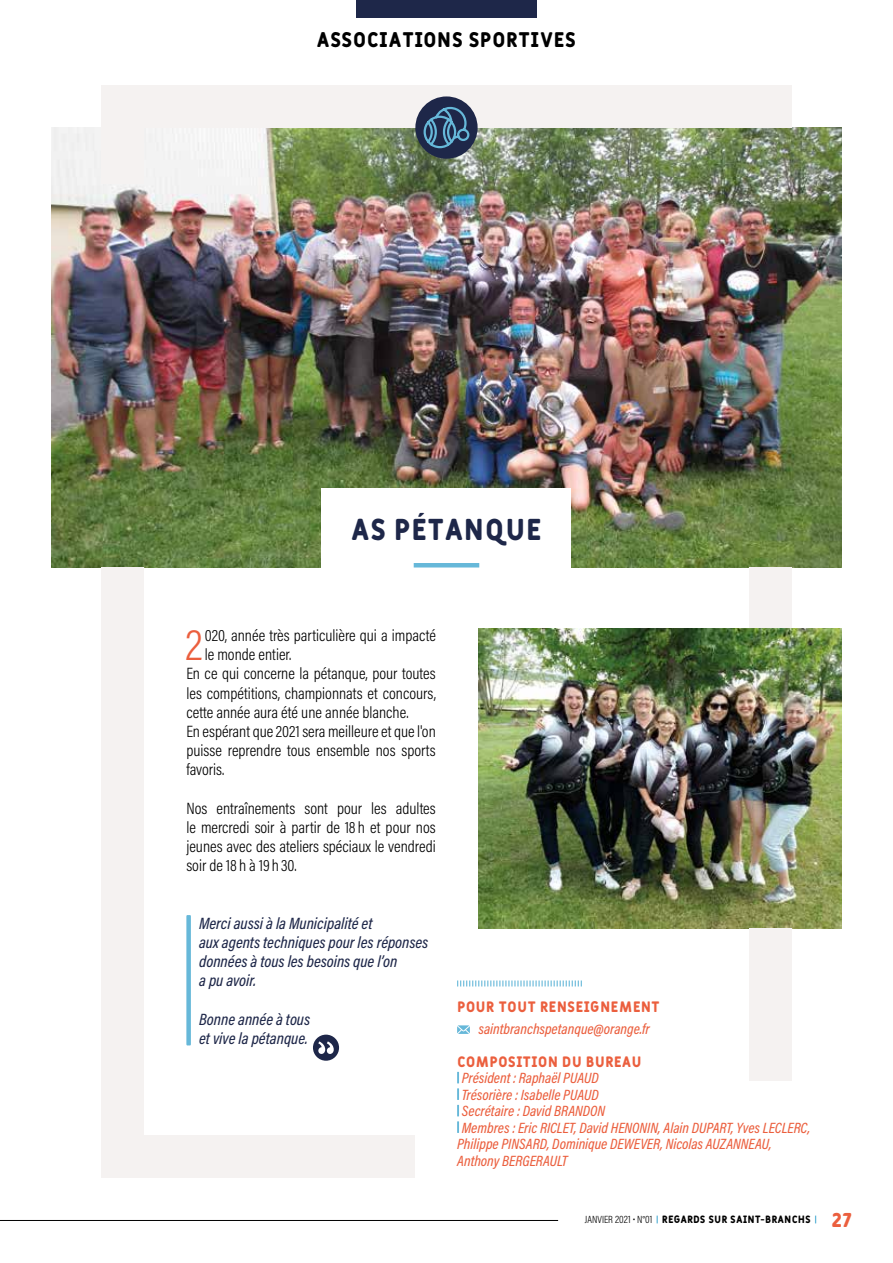
<style>
.page{position:relative;width:893px;height:1263px;background:#fff}
.page>*{position:absolute;margin:0;border:0;box-sizing:border-box;transform-origin:0 0}
.t1{font:300 44.7px "Acumin Pro Cond";color:#eb5f3e}
.t2{font:30px "Fulbo Argenta";color:#1e2749}
.t3{font:21px "Fulbo Argenta";color:#000}
.t4{font:300 16.5px/19.2px "Acumin Pro Cond";color:#000;text-align:justify}
.t5{font:italic 500 16.5px/19.2px "Acumin Pro Cond";color:#1e2749}
.t6{font:italic 500 15px "Acumin Pro Cond";color:#eb5f3e}
.t7{font:15px "Fulbo Argenta";color:#eb5f3e}
.t8{font:10.5px "Fulbo Argenta";color:#000}
.s1{font-family:"Acumin Pro Cond";font-weight:300}
.s2{font-size:19.5px;color:#eb5f3e}
</style>
<div class="page">
<img style="left:51px;top:128px;width:791px;height:439px">
<svg style="left:457px;top:1025px;width:13px;height:9px"></svg>
<svg style="left:457px;top:1072px;width:2px;height:61px"></svg>
<img style="left:478px;top:628px;width:364px;height:301px">
<svg style="left:457px;top:980px;width:125px;height:6px"></svg>
<div style="left:322px;top:488px;width:249px;height:101px;background:#fff"></div>
<hr style="left:414px;top:563px;width:65px;height:4px;background:#66b8d9">
<div style="left:101px;top:567px;width:43px;height:611px;background:#f5f2f1"></div>
<div style="left:101px;top:85px;width:43px;height:99px;background:#f5f2f1"></div>
<div style="left:749px;top:567px;width:43px;height:61px;background:#f5f2f1"></div>
<div style="left:749px;top:929px;width:43px;height:152px;background:#f5f2f1"></div>
<div style="left:101px;top:1135px;width:314px;height:43px;background:#f5f2f1"></div>
<div style="left:101px;top:85px;width:691px;height:43px;background:#f5f2f1"></div>
<div style="left:313px;top:1035px;width:26px;height:26px;background:#1e2749;border-radius:50%"></div>
<svg style="left:318px;top:1041px;width:16px;height:13px"></svg>
<div style="left:186px;top:915px;width:5px;height:130px;background:#66b8d9"></div>
<div style="left:415px;top:96px;width:63px;height:63px;background:#1e2749;border-radius:50%"></div>
<svg style="left:422px;top:106px;width:49px;height:43px"></svg>
<div style="left:356px;top:0;width:181px;height:17px;background:#1e2749"></div>
<hr style="left:0;top:1220px;width:558px;height:1px;background:#000">
<svg style="left:656px;top:1215px;width:2px;height:8px"></svg>
<p class="t3" style="left:317px;top:27px;width:261px">ASSOCIATIONS SPORTIVES</p>
<h2 class="t2" style="left:351px;top:511px;width:193px">AS PÉTANQUE</h2>
<h1 class="t1" style="left:185px;top:616px;width:18px">2</h1>
<p class="t4" style="left:205px;top:625px;width:233px">020, année très particulière qui a impacté</p>
<p class="t4" style="left:205px;top:645px;width:88px">le monde entier.</p>
<p class="t4" style="left:186px;top:664px;width:251px">En ce qui concerne la pétanque, pour toutes</p>
<p class="t4" style="left:186px;top:683px;width:251px">les compétitions, championnats et concours,</p>
<p class="t4" style="left:186px;top:702px;width:224px">cette année aura été une année blanche.</p>
<p class="t4" style="left:186px;top:721px;width:251px">En espérant que 2021 sera meilleure et que l'on</p>
<p class="t4" style="left:186px;top:740px;width:251px">puisse reprendre tous ensemble nos sports</p>
<p class="t4" style="left:186px;top:760px;width:40px">favoris.</p>
<p class="t4" style="left:186px;top:798px;width:251px">Nos entraînements sont pour les adultes le mercredi soir à partir de 18 h et pour nos jeunes avec des ateliers spéciaux le vendredi soir de 18 h à 19 h 30.</p>
<p class="t5" style="left:199px;top:913px;width:231px">Merci aussi à la Municipalité et<br>aux agents techniques pour les réponses données à tous les besoins que l’on<br>a pu avoir.</p>
<p class="t5" style="left:199px;top:1009px;width:113px">Bonne année à tous et vive la pétanque.</p>
<p class="t7" style="left:457px;top:997px;width:204px">POUR TOUT RENSEIGNEMENT</p>
<p class="t6" style="left:478px;top:1019px;width:173px">saintbranchspetanque@orange.fr</p>
<p class="t7" style="left:457px;top:1053px;width:186px">COMPOSITION DU BUREAU</p>
<p class="t6" style="left:462px;top:1068px;width:138px">Président : Raphaël PUAUD</p>
<p class="t6" style="left:462px;top:1085px;width:138px">Trésorière : Isabelle PUAUD</p>
<p class="t6" style="left:462px;top:1101px;width:145px">Secrétaire : David BRANDON</p>
<p class="t6" style="left:462px;top:1118px;width:350px">Membres : Eric RICLET, David HENONIN, Alain DUPART, Yves LECLERC,</p>
<p class="t6" style="left:457px;top:1134px;width:316px">Philippe PINSARD, Dominique DEWEVER, Nicolas AUZANNEAU,</p>
<p class="t6" style="left:457px;top:1151px;width:112px">Anthony BERGERAULT</p>
<p class="t8" style="left:585px;top:1213px;width:268px"><span class="s1">JANVIER 2021 • N°01</span> REGARDS SUR SAINT-BRANCHS <span class="s2">27</span></p>
</div>
